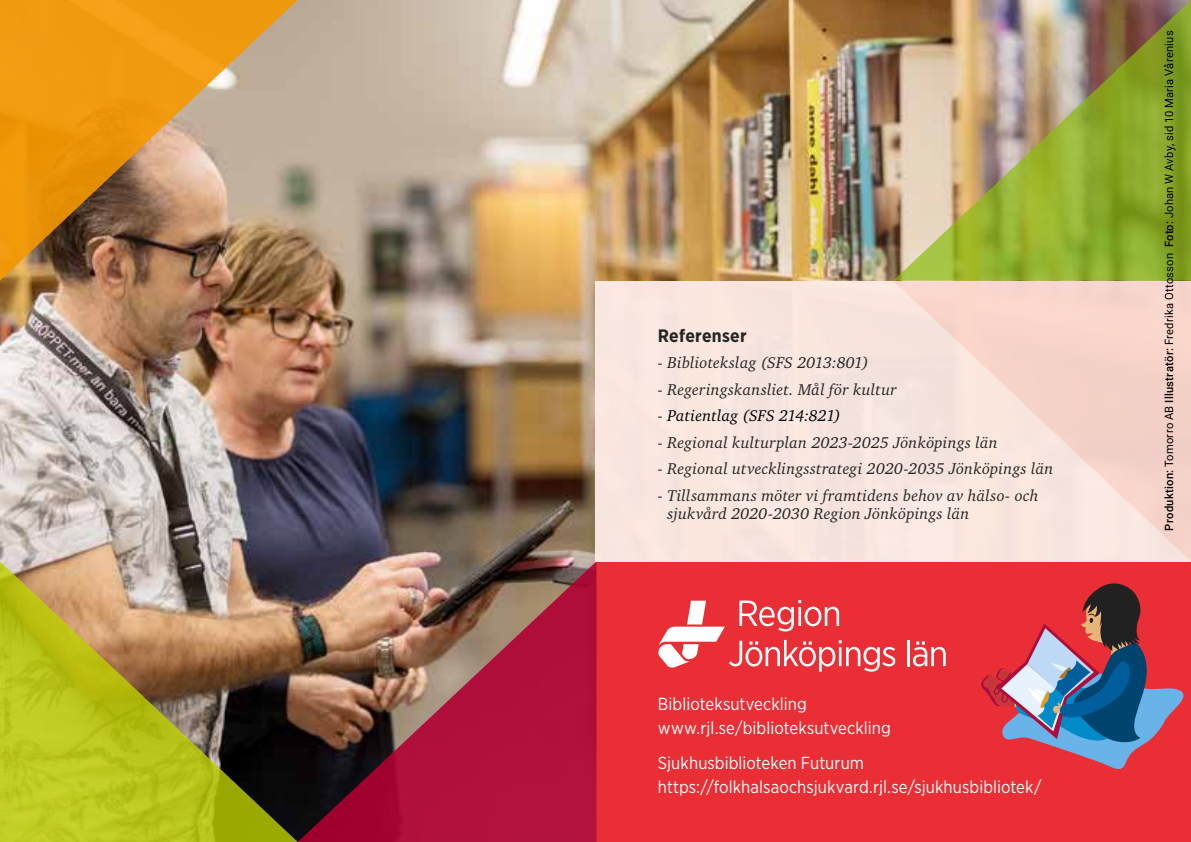
<style>
.page{position:relative;width:1191px;height:842px;background:#fff}
.page>*{position:absolute;margin:0;border:0;box-sizing:border-box;transform-origin:0 0}
.t1{font:700 18px "Gotham Narrow";letter-spacing:.015em;color:#252523}
.t2{font:17.4px/24px "Gotham Narrow";letter-spacing:.005em;color:#fff}
.t3{font:italic 16px/18px "Charter IT Cby BT";letter-spacing:.015em;color:#252523}
.t4{font:italic 16px "Charter IT Cby BT";letter-spacing:.01em;color:#000}
.t5{font:11.4px "Roboto";letter-spacing:.025em;color:#000}
.s1{color:#252523}
.s2{font-weight:500}
</style>
<div class="page">
<img style="left:0;top:0;width:893px;height:561px">
<div style="left:596px;top:561px;width:595px;height:281px;background:#e92f35"></div>
<img style="left:328px;top:561px;width:268px;height:281px">
<div style="left:595px;top:281px;width:596px;height:280px;background:#f8e6de"></div>
<img style="left:0;top:535px;width:328px;height:307px">
<img style="left:0;top:0;width:328px;height:307px">
<svg style="left:893px;top:281px;width:298px;height:281px"></svg>
<img style="left:893px;top:0;width:298px;height:281px">
<hr style="left:907px;top:640px;width:2px;height:26px;background:#fff">
<svg style="left:913px;top:641px;width:32px;height:25px"></svg>
<svg style="left:658px;top:600px;width:237px;height:72px"></svg>
<svg style="left:981px;top:583px;width:203px;height:186px"></svg>
<p class="t1" style="left:658px;top:324px;width:90px">Referenser</p>
<p class="t3" style="left:658px;top:353px;width:212px">- Bibliotekslag (SFS 2013:801)</p>
<p class="t3" style="left:658px;top:380px;width:240px">- Regeringskansliet. Mål för kultur</p>
<p class="t4" style="left:658px;top:405px;width:185px"><span class="s1">-</span> Patientlag (SFS 214:821)</p>
<p class="t3" style="left:658px;top:433px;width:341px">- Regional kulturplan 2023-2025 Jönköpings län</p>
<p class="t3" style="left:658px;top:459px;width:397px">- Regional utvecklingsstrategi 2020-2035 Jönköpings län</p>
<p class="t3" style="left:667px;top:486px;width:372px;text-indent:-10px">- Tillsammans möter vi framtidens behov av hälso- och sjukvård 2020-2030 Region Jönköpings län</p>
<p class="t2" style="left:658px;top:691px;width:234px">Biblioteksutveckling www.rjl.se/biblioteksutveckling</p>
<p class="t2" style="left:658px;top:751px;width:385px">Sjukhusbiblioteken Futurum https://folkhalsaochsjukvard.rjl.se/sjukhusbibliotek/</p>
<p class="t5" style="left:1161px;top:531px;width:502px;rotate:-90deg"><span class="s2">Produktion:</span> Tomorro AB <span class="s2">Illustratör:</span> Fredrika Ottosson <span class="s2">Foto:</span> Johan W Avby, sid 10 Maria Vårenius</p>
</div>
